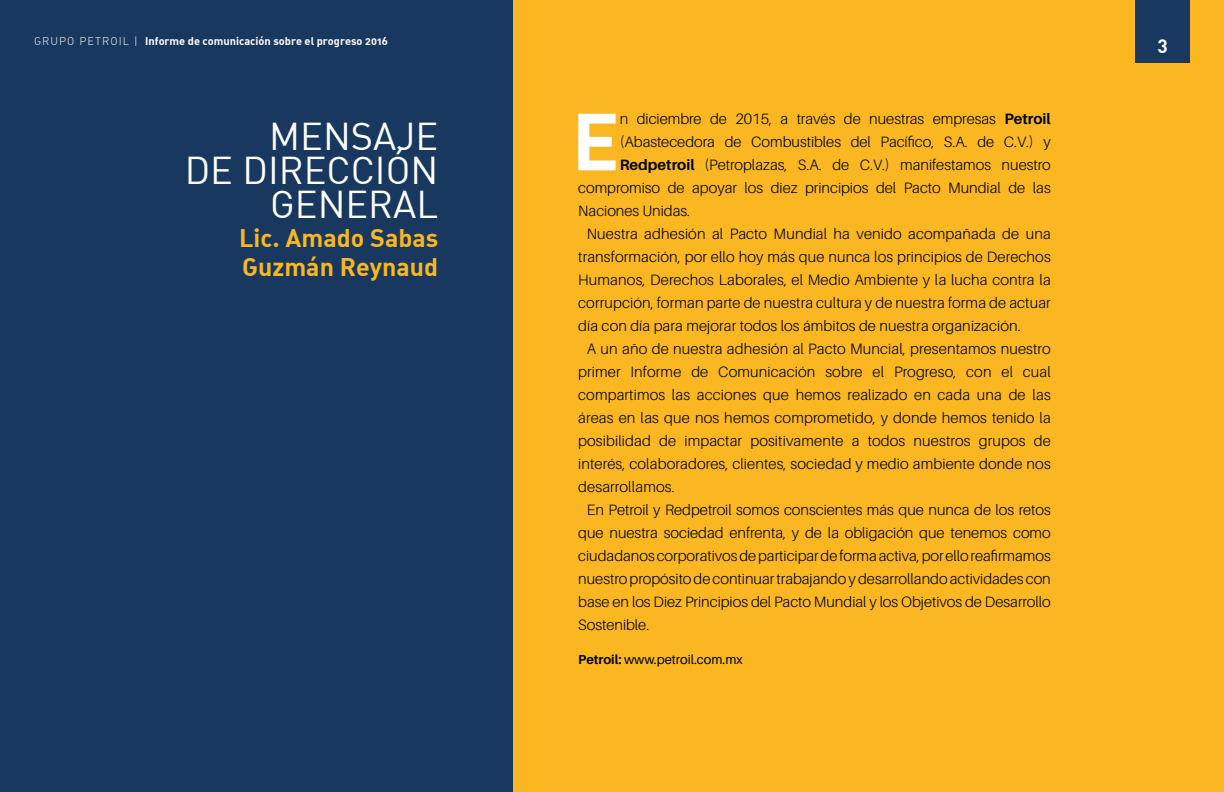
<style>
.page{position:relative;width:1224px;height:792px;background:#fff}
.page>*{position:absolute;margin:0;border:0;box-sizing:border-box;transform-origin:0 0}
.t1{font:79.6px "DIN Bold Alternate";color:#fff}
.t2{font:38px/34px "DIN";color:#fff;text-align:right}
.t3{font:25px/29px "DIN Bold Alternate";color:#fab721}
.t4{font:19px "DIN Bold";color:#fff}
.t5{font:300 15px "Aileron";letter-spacing:.01em;color:#000}
.t6{font:13px "Aileron";color:#000}
.t7{font:11px "DIN Bold Alternate";color:#fff}
.s1{font-family:"DIN Light Alternate"}
.s2{font-weight:700}
</style>
<div class="page">
<div style="left:0;top:0;width:584px;height:792px;background:#18385f"></div>
<div style="left:513px;top:0;width:711px;height:792px;background:#fab721"></div>
<div style="left:1135px;top:0;width:55px;height:63px;background:#18385f"></div>
<p class="t7" style="left:34px;top:34px;width:355px"><span class="s1">GRUPO PETROIL |</span> Informe de comunicación sobre el progreso 2016</p>
<p class="t4" style="left:1157px;top:34px;width:12px">3</p>
<h2 class="t2" style="left:185px;top:119px;width:255px">MENSAJE<br>DE DIRECCIÓN<br>GENERAL</h2>
<h3 class="t3" style="left:239px;top:223px;width:201px">Lic. Amado Sabas<br>Guzmán Reynaud</h3>
<h1 class="t1" style="left:572px;top:90px;width:50px">E</h1>
<p class="t5" style="left:620px;top:111px;width:432px">n diciembre de 2015, a través de nuestras empresas <span class="s2">Petroil</span></p>
<p class="t5" style="left:620px;top:134px;width:432px">(Abastecedora de Combustibles del Pacífico, S.A. de C.V.) y</p>
<p class="t5" style="left:620px;top:157px;width:432px"><span class="s2">Redpetroil</span> (Petroplazas, S.A. de C.V.) manifestamos nuestro</p>
<p class="t5" style="left:578px;top:180px;width:474px">compromiso de apoyar los diez principios del Pacto Mundial de las</p>
<p class="t5" style="left:578px;top:203px;width:113px">Naciones Unidas.</p>
<p class="t5" style="left:587px;top:226px;width:466px">Nuestra adhesión al Pacto Mundial ha venido acompañada de una</p>
<p class="t5" style="left:578px;top:249px;width:474px">transformación, por ello hoy más que nunca los principios de Derechos</p>
<p class="t5" style="left:578px;top:272px;width:474px">Humanos, Derechos Laborales, el Medio Ambiente y la lucha contra la</p>
<p class="t5" style="left:578px;top:295px;width:474px">corrupción, forman parte de nuestra cultura y de nuestra forma de actuar</p>
<p class="t5" style="left:578px;top:318px;width:444px">día con día para mejorar todos los ámbitos de nuestra organización.</p>
<p class="t5" style="left:587px;top:341px;width:465px">A un año de nuestra adhesión al Pacto Muncial, presentamos nuestro</p>
<p class="t5" style="left:578px;top:364px;width:474px">primer Informe de Comunicación sobre el Progreso, con el cual</p>
<p class="t5" style="left:578px;top:387px;width:474px">compartimos las acciones que hemos realizado en cada una de las</p>
<p class="t5" style="left:578px;top:410px;width:474px">áreas en las que nos hemos comprometido, y donde hemos tenido la</p>
<p class="t5" style="left:578px;top:433px;width:474px">posibilidad de impactar positivamente a todos nuestros grupos de</p>
<p class="t5" style="left:578px;top:456px;width:474px">interés, colaboradores, clientes, sociedad y medio ambiente donde nos</p>
<p class="t5" style="left:578px;top:479px;width:98px">desarrollamos.</p>
<p class="t5" style="left:587px;top:502px;width:465px">En Petroil y Redpetroil somos conscientes más que nunca de los retos</p>
<p class="t5" style="left:578px;top:525px;width:474px">que nuestra sociedad enfrenta, y de la obligación que tenemos como</p>
<p class="t5" style="left:578px;top:548px;width:474px">ciudadanos corporativos de participar de forma activa, por ello reafirmamos</p>
<p class="t5" style="left:578px;top:571px;width:474px">nuestro propósito de continuar trabajando y desarrollando actividades con</p>
<p class="t5" style="left:578px;top:594px;width:474px">base en los Diez Principios del Pacto Mundial y los Objetivos de Desarrollo</p>
<p class="t5" style="left:578px;top:617px;width:72px">Sostenible.</p>
<p class="t6" style="left:578px;top:653px;width:166px"><span class="s2">Petroil:</span> www.petroil.com.mx</p>
</div>
